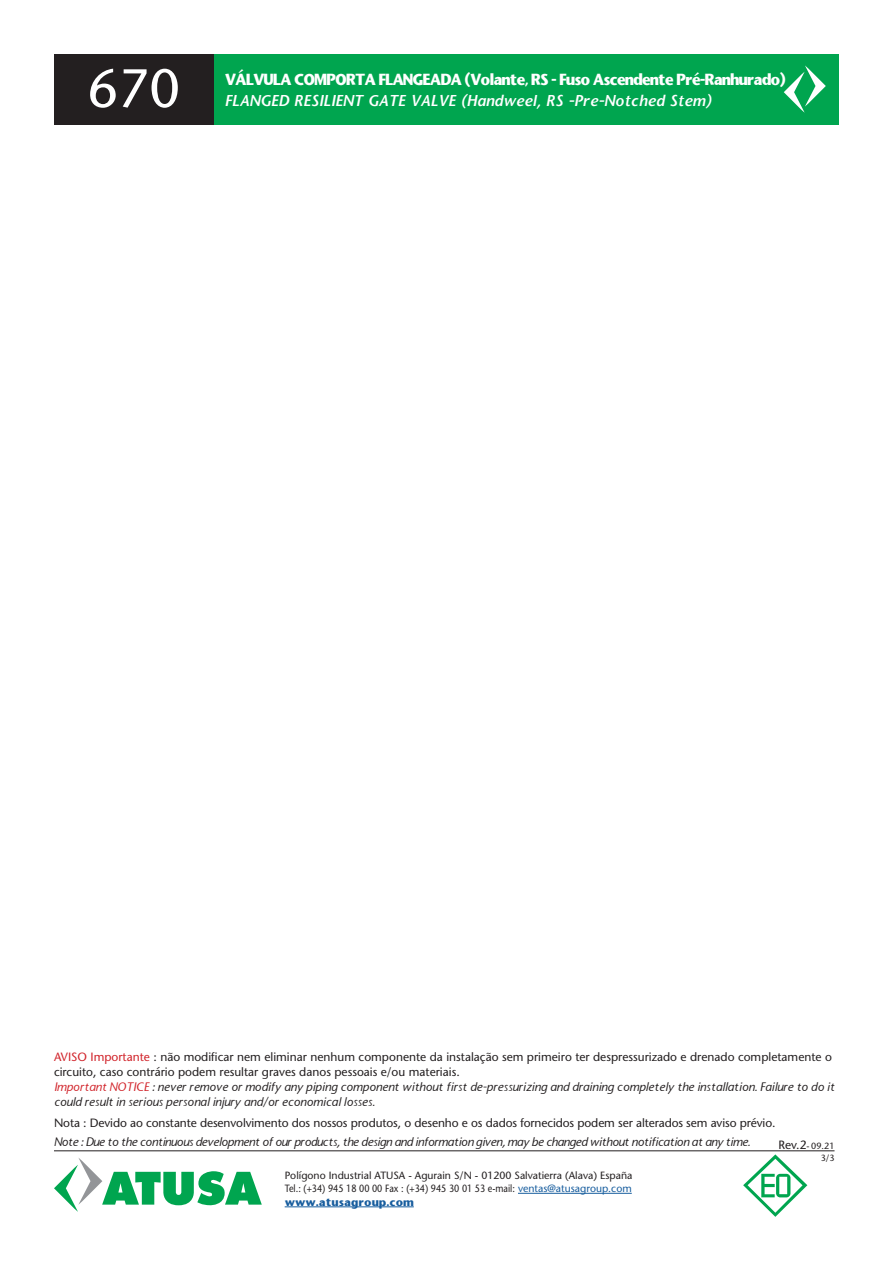
<style>
.page{position:relative;width:893px;height:1263px;background:#fff}
.page>*{position:absolute;margin:0;border:0;box-sizing:border-box;transform-origin:0 0}
.t1{font:500 54px "Stone Sans Std";color:#fff}
.t2{font:700 15px "Stone Sans";letter-spacing:-.075em;color:#fff;scale:.93 1}
.t3{font:italic 15px "Stone Sans Semi Boold";color:#fff}
.t4{font:500 12px/15px "Stone Sans Std";color:#231f20}
.t5{font:italic 500 12px/15px "Stone Sans";color:#231f20}
.t6{font:italic 500 12px "Stone Sans";letter-spacing:-.025em;color:#231f20}
.t7{font:500 10.5px "Stone Sans Std";color:#231f20;scale:.86 1}
.t8{font:500 10.5px "Stone Sans Std";color:#231f20}
.t9{font:700 10.5px "Stone Sans";color:#175d9e}
.t10{font:500 9px "Stone Sans Std";color:#231f20}
.s1{color:#d1232a}
.s2{font-size:12px}
.s3{color:#175d9e}
</style>
<div class="page">
<hr style="left:54px;top:1150px;width:780px;height:1px;background:#231f20">
<svg style="left:54px;top:1158px;width:208px;height:54px"></svg>
<hr style="left:518px;top:1193px;width:114px;height:1px;background:#175d9e">
<hr style="left:285px;top:1206px;width:129px;height:1px;background:#175d9e">
<div style="left:54px;top:54px;width:227px;height:70px;background:#231f20"></div>
<div style="left:214px;top:54px;width:625px;height:70px;background:#00a54f"></div>
<svg style="left:784px;top:65px;width:42px;height:48px"></svg>
<svg style="left:743px;top:1154px;width:64px;height:63px"></svg>
<p class="t1" style="left:87px;top:56px;width:94px">670</p>
<p class="t2" style="left:225px;top:69px;width:605px">VÁLVULA COMPORTA FLANGEADA (Volante, RS - Fuso Ascendente Pré-Ranhurado)</p>
<p class="t3" style="left:225px;top:91px;width:488px">FLANGED RESILIENT GATE VALVE (Handweel, RS -Pre-Notched Stem)</p>
<p class="t4" style="left:54px;top:1050px;width:779px"><span class="s1">AVISO Importante</span> : não modificar nem eliminar nenhum componente da instalação sem primeiro ter despressurizado e drenado completamente o circuito, caso contrário podem resultar graves danos pessoais e/ou materiais.</p>
<p class="t5" style="left:54px;top:1080px;width:782px"><span class="s1">Important NOTICE</span> : never remove or modify any piping component without first de-pressurizing and draining completely the installation. Failure to do it could result in serious personal injury and/or economical losses.</p>
<p class="t4" style="left:54px;top:1115px;width:723px">Nota : Devido ao constante desenvolvimento dos nossos produtos, o desenho e os dados fornecidos podem ser alterados sem aviso prévio.</p>
<p class="t6" style="left:54px;top:1134px;width:698px">Note : Due to the continuous development of our products, the design and information given, may be changed without notification at any time.</p>
<p class="t10" style="left:778px;top:1140px;width:58px"><span class="s2">Rev.2</span>- 09.21</p>
<p class="t10" style="left:821px;top:1152px;width:15px">3/3</p>
<p class="t8" style="left:285px;top:1169px;width:349px">Polígono Industrial ATUSA - Agurain S/N - 01200 Salvatierra (Alava) España</p>
<p class="t7" style="left:285px;top:1182px;width:405px">Tel.: (+34) 945 18 00 00 Fax : (+34) 945 30 01 53 e-mail: <span class="s3">ventas@atusagroup.com</span></p>
<p class="t9" style="left:285px;top:1195px;width:131px">www.atusagroup.com</p>
</div>
